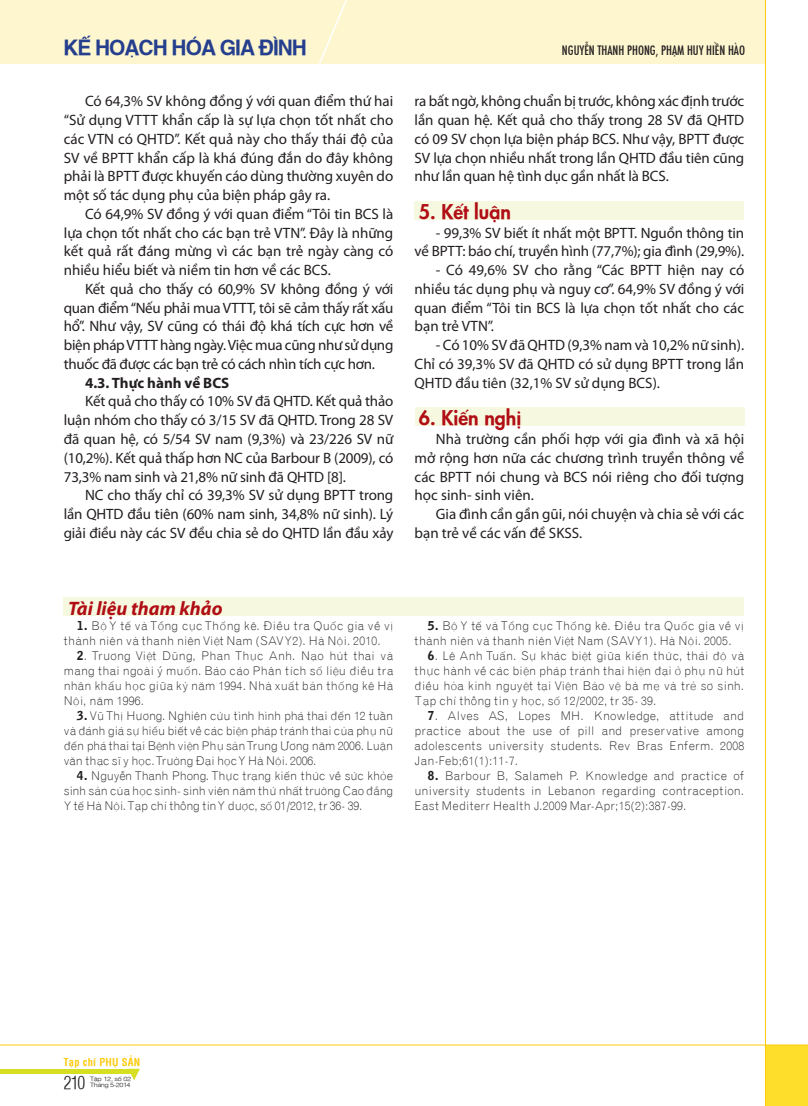
<style>
.page{position:relative;width:808px;height:1106px;background:#fff}
.page>*{position:absolute;margin:0;border:0;box-sizing:border-box;transform-origin:0 0}
.t1{font:700 21px "SFU Helvetica";letter-spacing:-.05em;color:#253f8e}
.t2{font:800 19.5px "SFU Futura";color:#b00d15}
.t3{font:italic 700 19.5px "Myriad Pro";color:#b00d15}
.t4{font:300 condensed 17.55px "SFU Helvetica";color:#231f20}
.t5{font:15px/18.8px "Myriad Pro";letter-spacing:-.005em;color:#231f20;text-align:justify}
.t6{font:700 15px "Myriad Pro";color:#231f20}
.t7{font:14.25px "SFU Function Condensed";color:#231f20}
.t8{font:300 12px/15px "NH Grotesque";letter-spacing:.025em;color:#231f20;text-align:justify}
.t9{font:700 condensed 10.5px "SFU Helvetica";letter-spacing:.025em;color:#feca0a}
.t10{font:300 6px/6px "SFU Helvetica";letter-spacing:-.05em;color:#231f20;scale:1.19 1}
.s1{font-weight:700}
</style>
<div class="page">
<div style="left:415px;top:407px;width:329px;height:19px;background:#f6f9df"></div>
<div style="left:415px;top:201px;width:329px;height:19px;background:#f6f9df"></div>
<div style="left:0;top:0;width:765px;height:63px;background:#fef6cf"></div>
<div style="left:766px;top:1045px;width:42px;height:61px;background:#ffdd2b"></div>
<hr style="left:765px;top:0;width:1px;height:1106px;background:#feca0a">
<hr style="left:0;top:1044px;width:808px;height:1px;background:#feca0a">
<svg style="left:128px;top:1068px;width:12px;height:12px"></svg>
<div style="left:0;top:1068px;width:134px;height:5px;background:#d6df21"></div>
<svg style="left:318px;top:0;width:34px;height:64px"></svg>
<div style="left:64px;top:597px;width:680px;height:19px;background:#f6f9df"></div>
<h1 class="t1" style="left:63px;top:30px;width:245px">KẾ HOẠCH HÓA GIA ĐÌNH</h1>
<p class="t5" style="left:64px;top:92px;width:331px;text-indent:21px">Có 64,3% SV không đồng ý với quan điểm thứ hai “Sử dụng VTTT khẩn cấp là sự lựa chọn tốt nhất cho các VTN có QHTD”. Kết quả này cho thấy thái độ của SV về BPTT khẩn cấp là khá đúng đắn do đây không phải là BPTT được khuyến cáo dùng thường xuyên do một số tác dụng phụ của biện pháp gây ra.</p>
<p class="t5" style="left:64px;top:204px;width:331px;text-indent:21px">Có 64,9% SV đồng ý với quan điểm “Tôi tin BCS là lựa chọn tốt nhất cho các bạn trẻ VTN”. Đây là những kết quả rất đáng mừng vì các bạn trẻ ngày càng có nhiều hiểu biết và niềm tin hơn về các BCS.</p>
<p class="t5" style="left:64px;top:279px;width:331px;text-indent:21px">Kết quả cho thấy có 60,9% SV không đồng ý với quan điểm “Nếu phải mua VTTT, tôi sẽ cảm thấy rất xấu hổ”. Như vậy, SV cũng có thái độ khá tích cực hơn về biện pháp VTTT hàng ngày. Việc mua cũng như sử dụng thuốc đã được các bạn trẻ có cách nhìn tích cực hơn.</p>
<p class="t6" style="left:85px;top:373px;width:146px">4.3. Thực hành về BCS</p>
<p class="t5" style="left:64px;top:392px;width:331px;text-indent:21px">Kết quả cho thấy có 10% SV đã QHTD. Kết quả thảo luận nhóm cho thấy có 3/15 SV đã QHTD. Trong 28 SV đã quan hệ, có 5/54 SV nam (9,3%) và 23/226 SV nữ (10,2%). Kết quả thấp hơn NC của Barbour B (2009), có 73,3% nam sinh và 21,8% nữ sinh đã QHTD [8].</p>
<p class="t5" style="left:64px;top:485px;width:331px;text-indent:21px">NC cho thấy chỉ có 39,3% SV sử dụng BPTT trong lần QHTD đầu tiên (60% nam sinh, 34,8% nữ sinh). Lý giải điều này các SV đều chia sẻ do QHTD lần đầu xảy</p>
<p class="t7" style="left:562px;top:39px;width:185px">NGUYỄN THANH PHONG, PHẠM HUY HIỀN HÀO</p>
<p class="t5" style="left:415px;top:92px;width:331px">ra bất ngờ, không chuẩn bị trước, không xác định trước lần quan hệ. Kết quả cho thấy trong 28 SV đã QHTD có 09 SV chọn lựa biện pháp BCS. Như vậy, BPTT được SV lựa chọn nhiều nhất trong lần QHTD đầu tiên cũng như lần quan hệ tình dục gần nhất là BCS.</p>
<h2 class="t2" style="left:419px;top:195px;width:94px">5. Kết luận</h2>
<p class="t5" style="left:415px;top:223px;width:331px;text-align:right">- 99,3% SV biết ít nhất một BPTT. Nguồn thông tin<br>về BPTT: báo chí, truyền hình (77,7%); gia đình (29,9%).</p>
<p class="t5" style="left:415px;top:260px;width:331px;text-indent:21px">- Có 49,6% SV cho rằng “Các BPTT hiện nay có nhiều tác dụng phụ và nguy cơ”. 64,9% SV đồng ý với quan điểm “Tôi tin BCS là lựa chọn tốt nhất cho các bạn trẻ VTN”.</p>
<p class="t5" style="left:415px;top:335px;width:331px;text-indent:21px">- Có 10% SV đã QHTD (9,3% nam và 10,2% nữ sinh).<br>Chỉ có 39,3% SV đã QHTD có sử dụng BPTT trong lần QHTD đầu tiên (32,1% SV sử dụng BCS).</p>
<h2 class="t2" style="left:419px;top:402px;width:104px">6. Kiến nghị</h2>
<p class="t5" style="left:415px;top:429px;width:331px;text-indent:21px">Nhà trường cần phối hợp với gia đình và xã hội mở rộng hơn nữa các chương trình truyền thông về các BPTT nói chung và BCS nói riêng cho đối tượng học sinh- sinh viên.</p>
<p class="t5" style="left:415px;top:504px;width:331px;text-indent:21px">Gia đình cần gần gũi, nói chuyện và chia sẻ với các bạn trẻ về các vấn đề SKSS.</p>
<h2 class="t3" style="left:68px;top:595px;width:156px">Tài liệu tham khảo</h2>
<p class="t8" style="left:64px;top:616px;width:331px;text-indent:13px"><span class="s1">1.</span> Bộ Y tế và Tổng cục Thống kê. Điều tra Quốc gia về vị thành niên và thanh niên Việt Nam (SAVY2). Hà Nội. 2010.</p>
<p class="t8" style="left:64px;top:646px;width:331px;text-indent:13px"><span class="s1">2</span>. Trương Việt Dũng, Phan Thục Anh. Nạo hút thai và mang thai ngoài ý muốn. Báo cáo Phân tích số liệu điều tra nhân khẩu học giữa kỳ năm 1994. Nhà xuất bản thống kê Hà Nội, năm 1996.</p>
<p class="t8" style="left:64px;top:706px;width:331px;text-indent:13px"><span class="s1">3.</span> Vũ Thị Hương. Nghiên cứu tình hình phá thai đến 12 tuần và đánh giá sự hiểu biết về các biện pháp tránh thai của phụ nữ đến phá thai tại Bệnh viện Phụ sản Trung Ương năm 2006. Luận văn thạc sĩ y học. Trường Đại học Y Hà Nội. 2006.</p>
<p class="t8" style="left:64px;top:766px;width:331px;text-indent:13px"><span class="s1">4.</span> Nguyễn Thanh Phong. Thực trạng kiến thức về sức khỏe sinh sản của học sinh- sinh viên năm thứ nhất trường Cao đẳng Y tế Hà Nội. Tạp chí thông tin Y dược, số 01/2012, tr 36- 39.</p>
<p class="t8" style="left:415px;top:616px;width:331px;text-indent:13px"><span class="s1">5.</span> Bộ Y tế và Tổng cục Thống kê. Điều tra Quốc gia về vị thành niên và thanh niên Việt Nam (SAVY1). Hà Nội. 2005.</p>
<p class="t8" style="left:415px;top:646px;width:331px;text-indent:13px"><span class="s1">6</span>. Lê Anh Tuấn. Sự khác biệt giữa kiến thức, thái độ và thực hành về các biện pháp tránh thai hiện đại ở phụ nữ hút điều hòa kinh nguyệt tại Viện Bảo vệ bà mẹ và trẻ sơ sinh.<br>Tạp chí thông tin y học, số 12/2002, tr 35- 39.</p>
<p class="t8" style="left:415px;top:706px;width:331px;text-indent:13px"><span class="s1">7</span>. Alves AS, Lopes MH. Knowledge, attitude and practice about the use of pill and preservative among adolescents university students. Rev Bras Enferm. 2008<br>Jan-Feb;61(1):11-7.</p>
<p class="t8" style="left:415px;top:766px;width:331px;text-indent:13px"><span class="s1">8.</span> Barbour B, Salameh P. Knowledge and practice of university students in Lebanon regarding contraception.<br>East Mediterr Health J.2009 Mar-Apr;15(2):387-99.</p>
<p class="t9" style="left:63px;top:1054px;width:78px">Tạp chí Phụ Sản</p>
<p class="t4" style="left:64px;top:1069px;width:23px">210</p>
<p class="t10" style="left:90px;top:1075px;width:36px">Tập 12, số 02<br>Tháng 5-2014</p>
</div>
